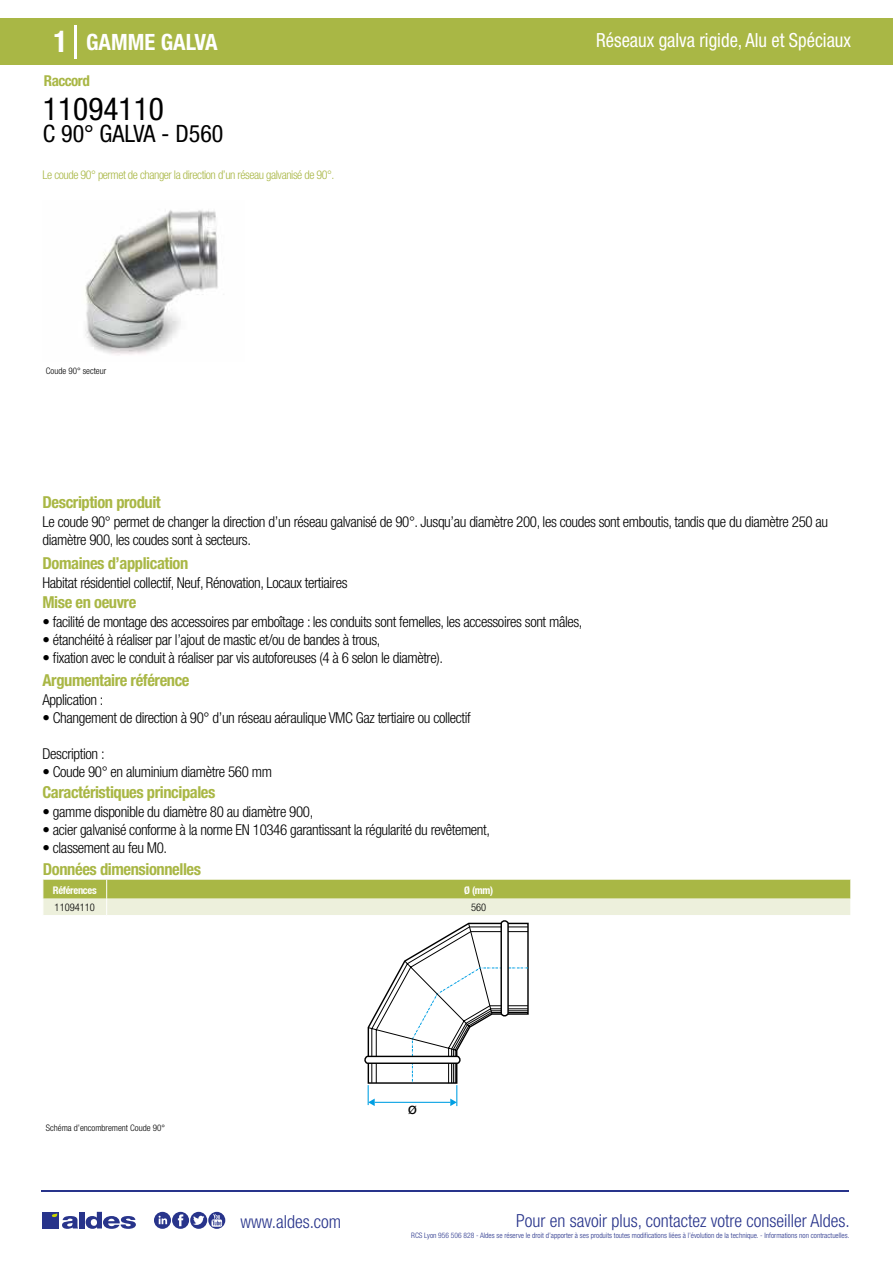
<style>
.page{position:relative;width:893px;height:1263px;background:#fff}
.page>*{position:absolute;margin:0;border:0;box-sizing:border-box;transform-origin:0 0}
.t1{font:condensed 31.5px "Helvetica Neue LT Std";color:#000}
.t2{font:condensed 24px "Helvetica Neue LT Std";color:#000}
.t3{font:700 condensed 22.5px "Helvetica Neue LT Std";color:#fff}
.t4{font:condensed 19.5px "Helvetica Neue LT Std";color:#fff;scale:.95 1}
.t5{font:300 condensed 18px "Helvetica Neue";color:#28348b}
.t6{font:700 condensed 16.5px "Helvetica Neue LT Std";letter-spacing:-.025em;color:#a9b745}
.t7{font:300 condensed 15px/18px "Helvetica Neue LT Std";letter-spacing:-.025em;color:#000}
.t8{font:700 condensed 15px "Helvetica Neue LT Std";letter-spacing:-.035em;color:#a9b745}
.t9{font:300 condensed 12px "Helvetica Neue LT Std";letter-spacing:-.035em;color:#a9b745}
.t10{font:500 11.55px "Helvetica Neue";color:#000}
.t11{font:700 condensed 10.5px "Helvetica Neue";letter-spacing:-.03em;color:#fff}
.t12{font:300 condensed 10.5px "Helvetica Neue";color:#000}
.t13{font:300 condensed 9px "Helvetica Neue";color:#000}
.t14{font:300 condensed 7.5px "Helvetica Neue";color:#28348b}
.s1{font-size:30px}
</style>
<div class="page">
<div style="left:0;top:18px;width:893px;height:46px;background:#a9b745"></div>
<hr style="left:74px;top:25px;width:2px;height:33px;background:#fff">
<svg style="left:85px;top:210px;width:133px;height:145px"></svg>
<svg style="left:43px;top:880px;width:808px;height:226px"></svg>
<hr style="left:41px;top:1190px;width:808px;height:1px;background:#28348b">
<svg style="left:154px;top:1212px;width:71px;height:17px"></svg>
<div style="left:42px;top:1212px;width:17px;height:16px;background:#28348b"></div>
<div style="left:79px;top:1212px;width:5px;height:16px;background:#28348b"></div>
<svg style="left:86px;top:1212px;width:50px;height:17px"></svg>
<svg style="left:52px;top:1213px;width:26px;height:16px"></svg>
<h3 class="t3" style="left:54px;top:28px;width:166px"><span class="s1">1</span> GAMME GALVA</h3>
<h3 class="t4" style="left:596px;top:29px;width:270px">Réseaux galva rigide, Alu et Spéciaux</h3>
<p class="t8" style="left:44px;top:71px;width:47px">Raccord</p>
<h1 class="t1" style="left:43px;top:91px;width:122px">11094110</h1>
<h2 class="t2" style="left:43px;top:120px;width:182px">C 90° GALVA - D560</h2>
<p class="t9" style="left:43px;top:167px;width:293px">Le coude 90° permet de changer la direction d’un réseau galvanisé de 90°.</p>
<p class="t13" style="left:46px;top:365px;width:62px">Coude 90° secteur</p>
<p class="t13" style="left:83px;top:365px;width:27px">embo ti</p>
<p class="t6" style="left:43px;top:492px;width:120px">Description produit</p>
<p class="t7" style="left:43px;top:513px;width:787px">Le coude 90° permet de changer la direction d’un réseau galvanisé de 90°. Jusqu’au diamètre 200, les coudes sont emboutis, tandis que du diamètre 250 au diamètre 900, les coudes sont à secteurs.</p>
<p class="t7" style="left:43px;top:573px;width:307px">Habitat résidentiel collectif, Neuf, Rénovation, Locaux tertiaires</p>
<p class="t7" style="left:43px;top:613px;width:541px">• facilité de montage des accessoires par emboîtage : les conduits sont femelles, les accessoires sont mâles,</p>
<p class="t7" style="left:43px;top:631px;width:340px">• étanchéité à réaliser par l’ajout de mastic et/ou de bandes à trous,</p>
<p class="t7" style="left:43px;top:649px;width:402px">• fixation avec le conduit à réaliser par vis autoforeuses (4 à 6 selon le diamètre).</p>
<p class="t6" style="left:43px;top:553px;width:147px">Domaines d’application</p>
<p class="t6" style="left:43px;top:592px;width:95px">Mise en oeuvre</p>
<p class="t6" style="left:43px;top:670px;width:149px">Argumentaire référence</p>
<p class="t7" style="left:43px;top:691px;width:62px">Application :</p>
<p class="t7" style="left:43px;top:709px;width:430px">• Changement de direction à 90° d’un réseau aéraulique VMC Gaz tertiaire ou collectif</p>
<p class="t7" style="left:43px;top:745px;width:64px">Description :</p>
<p class="t7" style="left:43px;top:763px;width:231px">• Coude 90° en aluminium diamètre 560 mm</p>
<p class="t6" style="left:43px;top:782px;width:174px">Caractéristiques principales</p>
<p class="t7" style="left:43px;top:802px;width:272px">• gamme disponible du diamètre 80 au diamètre 900,</p>
<p class="t7" style="left:43px;top:820px;width:449px">• acier galvanisé conforme à la norme EN 10346 garantissant la régularité du revêtement,</p>
<p class="t7" style="left:43px;top:838px;width:126px">• classement au feu M0.</p>
<p class="t6" style="left:43px;top:860px;width:160px">Données dimensionnelles</p>
<p class="t11" style="left:53px;top:884px;width:45px">Références</p>
<p class="t11" style="left:464px;top:884px;width:30px">Ø (mm)</p>
<p class="t12" style="left:55px;top:901px;width:42px">11094110</p>
<p class="t12" style="left:471px;top:901px;width:17px">560</p>
<p class="t13" style="left:46px;top:1122px;width:121px">Schéma d’encombrement Coude 90°</p>
<p class="t5" style="left:240px;top:1211px;width:102px">www.aldes.com</p>
<p class="t10" style="left:408px;top:1103px;width:10px">Ø</p>
<p class="t5" style="left:516px;top:1211px;width:335px">Pour en savoir plus, contactez votre conseiller Aldes.</p>
<p class="t14" style="left:411px;top:1230px;width:440px">RCS Lyon 956 506 828 - Aldes se réserve le droit d’apporter à ses produits toutes modifications liées à l’évolution de la technique. - Informations non contractuelles.</p>
</div>
